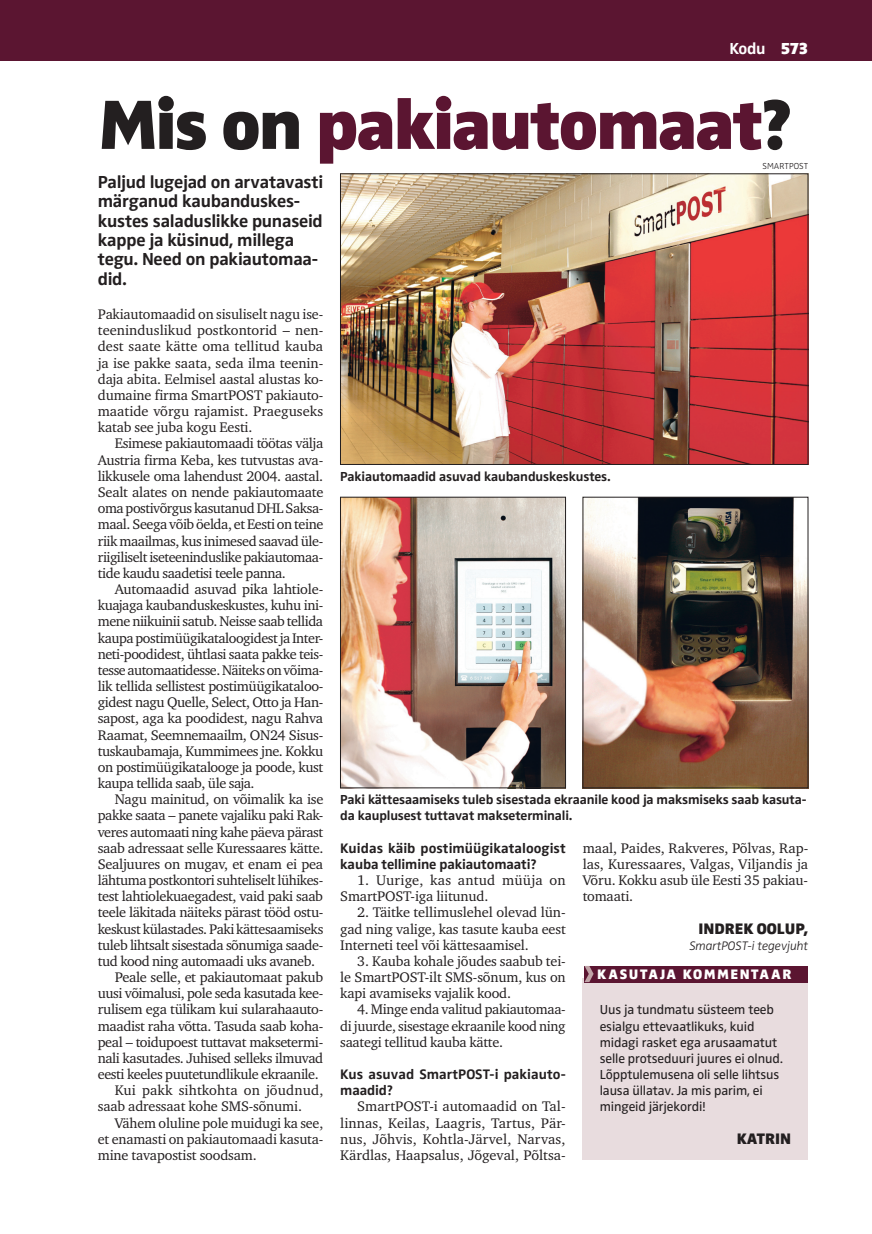
<style>
.page{position:relative;width:872px;height:1234px;background:#fff}
.page>*{position:absolute;margin:0;border:0;box-sizing:border-box;transform-origin:0 0}
.t1{font:900 72px "Zwo Pro";letter-spacing:-.035em;color:#5b1531}
.t2{font:700 18px/19.5px "Zwo Pro";letter-spacing:-.015em;color:#231f20}
.t3{font:700 16.5px "Zwo Pro";color:#fff}
.t4{font:900 15.75px "Zwo Pro";color:#231f20}
.t5{font:14.25px/16.2px "Charter ITC";letter-spacing:-.025em;color:#231f20;text-align:justify}
.t6{font:700 14.25px/16.2px "Zwo Pro";color:#231f20}
.t7{font:14.25px/16.2px "Charter ITC";letter-spacing:-.005em;color:#231f20}
.t8{font:14.25px "Charter ITC";letter-spacing:.01em;color:#231f20}
.t9{font:900 14.25px "Zwo Pro";letter-spacing:.1em;color:#fff}
.t10{font:13.5px/16.2px "Zwo Pro";letter-spacing:-.01em;color:#231f20}
.t11{font:700 13.5px/16.2px "Zwo Pro";letter-spacing:-.01em;color:#231f20}
.t12{font:italic 300 12.75px "Zwo Pro";letter-spacing:-.01em;color:#231f20}
.t13{font:300 9px "Zwo Pro";color:#231f20}
.s1{font-weight:900}
.s2{color:#231f20}
</style>
<div class="page">
<div style="left:0;top:0;width:872px;height:60px;background:#5b1531"></div>
<div style="left:583px;top:977px;width:225px;height:182px;background:#e8dcde"></div>
<div style="left:584px;top:965px;width:224px;height:16px;background:#5b1531"></div>
<svg style="left:584px;top:965px;width:9px;height:16px"></svg>
<img style="left:342px;top:175px;width:464px;height:287px">
<div style="left:340px;top:173px;width:468px;height:291px;border:1px solid #231f20"></div>
<img style="left:342px;top:499px;width:222px;height:286px">
<div style="left:340px;top:497px;width:226px;height:290px;border:1px solid #231f20"></div>
<img style="left:585px;top:499px;width:221px;height:286px">
<div style="left:583px;top:497px;width:225px;height:290px;border:1px solid #231f20"></div>
<p class="t3" style="left:729px;top:39px;width:80px">Kodu <span class="s1">573</span></p>
<h1 class="t1" style="left:98px;top:81px;width:696px"><span class="s2">Mis on</span> pakiautomaat<span class="s2">?</span></h1>
<p class="t13" style="left:762px;top:161px;width:47px">SMARTPOST</p>
<p class="t2" style="left:98px;top:172px;width:227px">Paljud lugejad on arvatavasti märganud kaubanduskes&shy;kustes saladuslikke punaseid kappe ja küsinud, millega tegu. Need on pakiautomaa&shy;did.</p>
<p class="t5" style="left:98px;top:306px;width:227px">Pakiautomaadid on sisuliselt nagu ise&shy;teeninduslikud postkontorid – nen&shy;dest saate kätte oma tellitud kauba ja ise pakke saata, seda ilma teenin&shy;daja abita. Eelmisel aastal alustas ko&shy;dumaine firma SmartPOST pakiauto&shy;maatide võrgu rajamist. Praeguseks katab see juba kogu Eesti.</p>
<p class="t5" style="left:98px;top:435px;width:227px;text-indent:17px">Esimese pakiautomaadi töötas välja Austria firma Keba, kes tutvustas ava&shy;likkusele oma lahendust 2004. aastal.<br>Sealt alates on nende pakiautomaate oma postivõrgus kasutanud DHL Saksa&shy;maal. Seega võib öelda, et Eesti on teine riik maailmas, kus inimesed saavad üle&shy;riigiliselt iseteeninduslike pakiautomaa&shy;tide kaudu saadetisi teele panna.</p>
<p class="t5" style="left:98px;top:581px;width:227px;text-indent:17px">Automaadid asuvad pika lahtiole&shy;kuajaga kaubanduskeskustes, kuhu ini&shy;mene niikuinii satub. Neisse saab tellida kaupa postimüügikataloogidest ja Inter&shy;neti-poodidest, ühtlasi saata pakke teis&shy;tesse automaatidesse. Näiteks on võima&shy;lik tellida sellistest postimüügikataloo&shy;gidest nagu Quelle, Select, Otto ja Han&shy;sapost, aga ka poodidest, nagu Rahva Raamat, Seemnemaailm, ON24 Sisus&shy;tuskaubamaja, Kummimees jne. Kokku on postimüügikatalooge ja poode, kust kaupa tellida saab, üle saja.</p>
<p class="t5" style="left:115px;top:791px;width:210px">Nagu mainitud, on võimalik ka ise</p>
<p class="t5" style="left:98px;top:807px;width:227px">pakke saata – panete vajaliku paki Rak-</p>
<p class="t5" style="left:98px;top:823px;width:227px">veres automaati ning kahe päeva pärast</p>
<p class="t5" style="left:98px;top:839px;width:227px">saab adressaat selle Kuressaares kätte.</p>
<p class="t5" style="left:98px;top:855px;width:227px">Sealjuures on mugav, et enam ei pea</p>
<p class="t5" style="left:98px;top:871px;width:227px">lähtuma postkontori suhteliselt lühikes-</p>
<p class="t5" style="left:98px;top:888px;width:227px">test lahtiolekuaegadest, vaid paki saab</p>
<p class="t5" style="left:98px;top:904px;width:227px">teele läkitada näiteks pärast tööd ostu-</p>
<p class="t5" style="left:98px;top:920px;width:227px">keskust külastades. Paki kättesaamiseks</p>
<p class="t5" style="left:98px;top:936px;width:227px">tuleb lihtsalt sisestada sõnumiga saade-</p>
<p class="t5" style="left:98px;top:952px;width:219px">tud kood ning automaadi uks avaneb.</p>
<p class="t5" style="left:115px;top:968px;width:210px">Peale selle, et pakiautomaat pakub</p>
<p class="t5" style="left:98px;top:985px;width:227px">uusi võimalusi, pole seda kasutada kee-</p>
<p class="t5" style="left:98px;top:1001px;width:227px">rulisem ega tülikam kui sularahaauto-</p>
<p class="t5" style="left:98px;top:1017px;width:227px">maadist raha võtta. Tasuda saab koha-</p>
<p class="t5" style="left:98px;top:1033px;width:227px">peal – toidupoest tuttavat maksetermi-</p>
<p class="t5" style="left:98px;top:1049px;width:227px">nali kasutades. Juhised selleks ilmuvad</p>
<p class="t5" style="left:98px;top:1065px;width:222px">eesti keeles puutetundlikule ekraanile.</p>
<p class="t8" style="left:115px;top:1081px;width:210px">Kui pakk sihtkohta on jõudnud,</p>
<p class="t5" style="left:98px;top:1098px;width:206px">saab adressaat kohe SMS-sõnumi.</p>
<p class="t5" style="left:115px;top:1114px;width:210px">Vähem oluline pole muidugi ka see,</p>
<p class="t5" style="left:98px;top:1130px;width:227px">et enamasti on pakiautomaadi kasuta-</p>
<p class="t5" style="left:98px;top:1146px;width:160px">mine tavapostist soodsam.</p>
<p class="t11" style="left:340px;top:468px;width:272px">Pakiautomaadid asuvad kaubanduskeskustes.</p>
<p class="t11" style="left:340px;top:791px;width:468px">Paki kättesaamiseks tuleb sisestada ekraanile kood ja maksmiseks saab kasuta&shy;da kauplusest tuttavat makseterminali.</p>
<p class="t6" style="left:340px;top:840px;width:227px">Kuidas käib postimüügikataloogist kauba tellimine pakiautomaati?</p>
<p class="t7" style="left:340px;top:871px;width:227px;text-indent:17px">1. Uurige, kas antud müüja on<br>SmartPOST-iga liitunud.</p>
<p class="t5" style="left:340px;top:904px;width:227px;text-indent:17px">2. Täitke tellimuslehel olevad lün&shy;gad ning valige, kas tasute kauba eest Interneti teel või kättesaamisel.</p>
<p class="t5" style="left:340px;top:952px;width:227px;text-indent:17px">3. Kauba kohale jõudes saabub tei&shy;le SmartPOST-ilt SMS-sõnum, kus on kapi avamiseks vajalik kood.</p>
<p class="t5" style="left:340px;top:1001px;width:227px;text-indent:17px">4. Minge enda valitud pakiautomaa&shy;di juurde, sisestage ekraanile kood ning saategi tellitud kauba kätte.</p>
<p class="t6" style="left:340px;top:1066px;width:227px">Kus asuvad SmartPOST-i pakiauto&shy;maadid?</p>
<p class="t5" style="left:340px;top:1098px;width:227px;text-indent:17px">SmartPOST-i automaadid on Tal&shy;linnas, Keilas, Laagris, Tartus, Pär&shy;nus, Jõhvis, Kohtla-Järvel, Narvas, Kärdlas, Haapsalus, Jõgeval, Põltsa-</p>
<p class="t5" style="left:583px;top:839px;width:227px">maal, Paides, Rakveres, Põlvas, Rap&shy;las, Kuressaares, Valgas, Viljandis ja Võru. Kokku asub üle Eesti 35 pakiau&shy;tomaati.</p>
<p class="t4" style="left:698px;top:918px;width:111px">INDREK OOLUP,</p>
<p class="t12" style="left:689px;top:937px;width:120px">SmartPOST-i tegevjuht</p>
<p class="t9" style="left:597px;top:965px;width:165px">KASUTAJA KOMMENTAA</p>
<p class="t9" style="left:782px;top:965px;width:11px">R</p>
<p class="t10" style="left:600px;top:1001px;width:185px">Uus ja tundmatu süsteem teeb esialgu ettevaatlikuks, kuid midagi rasket ega arusaamatut selle protseduuri juures ei olnud.<br>Lõpptulemusena oli selle lihtsus lausa üllatav. Ja mis parim, ei mingeid järjekordi!</p>
<p class="t4" style="left:736px;top:1128px;width:38px">Katrin</p>
</div>
